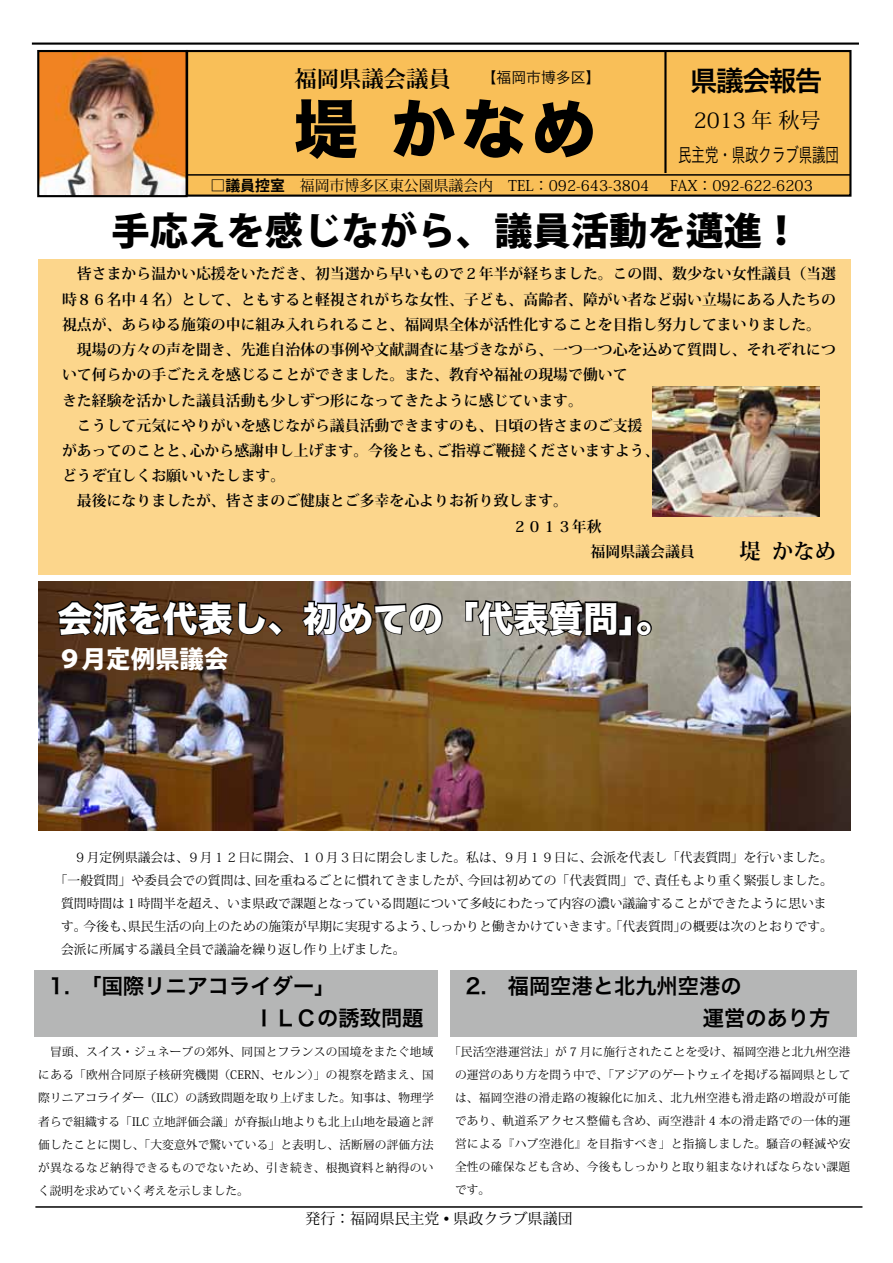
<style>
.page{position:relative;width:893px;height:1263px;background:#fff}
.page>*{position:absolute;margin:0;border:0;box-sizing:border-box;transform-origin:0 0}
.t1{font:63.75px "Hira Kaku Std N W8";color:#000}
.t2{font:800 38.25px "Koz Go Pro";color:#000}
.t3{font:35.1px "Hira Kaku Std W8";color:#fff}
.t4{font:27.6px "Hira Kaku Pro N W6";letter-spacing:-.05em;color:#000}
.t5{font:800 24.45px "Koz Go Pro";color:#fff}
.t6{font:700 22.35px "Koz Min Pro";color:#000}
.t7{font:21.3px/31.7px "Hira Kaku Pro N W6";color:#000}
.t8{font:21.3px/31.7px "Hira Kaku Pro W6";color:#000}
.t9{font:21.3px "Koz Min Pro";color:#000}
.t10{font:19.2px "Hira Kaku Pro N W3";color:#000;scale:.7 1}
.t11{font:700 14.85px "Koz Min Pro";color:#000}
.t12{font:14.85px "Koz Min Pro";color:#000}
.t13{font:14.85px "Hira Kaku Pro N W3";color:#000}
.t14{font:12.75px "Koz Min Pro";color:#000}
.t15{font:11.7px/23.1px "Koz Min Pro";letter-spacing:.025em;color:#000;text-align:justify}
.s1{font-family:"Koz Go Pro";font-weight:700}
.s2{font-size:21.3px}
</style>
<div class="page">
<div style="left:451px;top:970px;width:406px;height:67px;background:#b5b6b6"></div>
<div style="left:34px;top:970px;width:404px;height:67px;background:#b5b6b6"></div>
<div style="left:38px;top:259px;width:812px;height:315px;background:#fcd68c"></div>
<div style="left:186px;top:50px;width:665px;height:147px;background:#f9bf58;border:2px solid #000"></div>
<img style="left:38px;top:582px;width:812px;height:249px">
<img style="left:652px;top:387px;width:168px;height:130px">
<img style="left:40px;top:53px;width:145px;height:141px">
<div style="left:37px;top:50px;width:151px;height:147px;border:2px solid #000"></div>
<svg style="left:55px;top:599px;width:229px;height:39px;background:#3d2512"></svg>
<svg style="left:300px;top:600px;width:144px;height:38px;background:#655d56"></svg>
<svg style="left:464px;top:599px;width:189px;height:39px;background:#514d48"></svg>
<hr style="left:187px;top:174px;width:663px;height:2px;background:#000">
<hr style="left:664px;top:51px;width:2px;height:122px;background:#000">
<hr style="left:35px;top:1206px;width:827px;height:2px;background:#000">
<hr style="left:32px;top:43px;width:827px;height:2px;background:#000">
<h3 class="t6" style="left:294px;top:62px;width:158px">福岡県議会議員</h3>
<p class="t13" style="left:482px;top:65px;width:121px">【福岡市博多区】</p>
<h3 class="t4" style="left:690px;top:55px;width:134px">県議会報告</h3>
<h1 class="t1" style="left:294px;top:94px;width:303px">堤 かなめ</h1>
<h3 class="t9" style="left:694px;top:105px;width:129px">2013 年 秋号</h3>
<p class="t10" style="left:678px;top:138px;width:231px">民主党・県政クラブ県議団</p>
<p class="t12" style="left:210px;top:175px;width:440px"><span class="s1">□議員控室</span>　福岡市博多区東公園県議会内　TEL：092-643-3804</p>
<p class="t12" style="left:670px;top:175px;width:144px">FAX：092-622-6203</p>
<h2 class="t2" style="left:112px;top:206px;width:690px">手応えを感じながら、議員活動を邁進！</h2>
<p class="t11" style="left:62px;top:263px;width:775px">　皆さまから温かい応援をいただき、初当選から早いもので２年半が経ちました。この間、数少ない女性議員（当選</p>
<p class="t11" style="left:62px;top:288px;width:775px">時８６名中４名）として、ともすると軽視されがちな女性、子ども、高齢者、障がい者など弱い立場にある人たちの</p>
<p class="t11" style="left:62px;top:313px;width:760px">視点が、あらゆる施策の中に組み入れられること、福岡県全体が活性化することを目指し努力してまいりました。</p>
<p class="t11" style="left:62px;top:339px;width:775px">　現場の方々の声を聞き、先進自治体の事例や文献調査に基づきながら、一つ一つ心を込めて質問し、それぞれにつ</p>
<p class="t11" style="left:62px;top:364px;width:567px">いて何らかの手ごたえを感じることができました。また、教育や福祉の現場で働いて</p>
<p class="t11" style="left:62px;top:389px;width:522px">きた経験を活かした議員活動も少しずつ形になってきたように感じています。</p>
<p class="t11" style="left:62px;top:414px;width:582px">　こうして元気にやりがいを感じながら議員活動できますのも、日頃の皆さまのご支援</p>
<p class="t11" style="left:62px;top:440px;width:599px">があってのことと、心から感謝申し上げます。今後とも、ご指導ご鞭撻くださいますよう、</p>
<p class="t11" style="left:62px;top:465px;width:225px">どうぞ宜しくお願いいたします。</p>
<p class="t11" style="left:62px;top:490px;width:507px">　最後になりましたが、皆さまのご健康とご多幸を心よりお祈り致します。</p>
<p class="t11" style="left:512px;top:515px;width:91px">２０１３年秋</p>
<p class="t11" style="left:591px;top:541px;width:247px">福岡県議会議員　　　<span class="s2">堤 かなめ</span></p>
<h3 class="t3" style="left:57px;top:599px;width:615px">会派を代表し、初めての「代表質問」。</h3>
<h3 class="t5" style="left:57px;top:643px;width:173px">９月定例県議会</h3>
<p class="t14" style="left:61px;top:848px;width:773px">　９月定例県議会は、９月１２日に開会、１０月３日に閉会しました。私は、９月１９日に、会派を代表し「代表質問」を行いました。</p>
<p class="t14" style="left:55px;top:871px;width:780px">「一般質問」や委員会での質問は、回を重ねるごとに慣れてきましたが、今回は初めての「代表質問」で、責任もより重く緊張しました。</p>
<p class="t14" style="left:61px;top:894px;width:767px">質問時間は１時間半を超え、いま県政で課題となっている問題について多岐にわたって内容の濃い議論することができたように思いま</p>
<p class="t14" style="left:61px;top:918px;width:773px">す。今後も、県民生活の向上のための施策が早期に実現するよう、しっかりと働きかけていきます。「代表質問」の概要は次のとおりです。</p>
<p class="t14" style="left:61px;top:941px;width:346px">会派に所属する議員全員で議論を繰り返し作り上げました。</p>
<h3 class="t7" style="left:211px;top:970px;width:214px;text-indent:-162px">1.　「国際リニアコライダー」<br>　　ＩＬＣの誘致問題</h3>
<h3 class="t8" style="left:682px;top:969px;width:150px;text-indent:-216px">2.　福岡空港と北九州空港の<br>　運営のあり方</h3>
<p class="t15" style="left:38px;top:1040px;width:397px">　冒頭、スイス・ジュネーブの郊外、同国とフランスの国境をまたぐ地域にある「欧州合同原子核研究機関（CERN、セルン）」の視察を踏まえ、国際リニアコライダー（ILC）の誘致問題を取り上げました。知事は、物理学者らで組織する「ILC 立地評価会議」が脊振山地よりも北上山地を最適と評価したことに関し、「大変意外で驚いている」と表明し、活断層の評価方法が異なるなど納得できるものでないため、引き続き、根拠資料と納得のいく説明を求めていく考えを示しました。</p>
<p class="t15" style="left:455px;top:1039px;width:397px;text-indent:-6px">「民活空港運営法」が 7 月に施行されたことを受け、福岡空港と北九州空港の運営のあり方を問う中で、「アジアのゲートウェイを掲げる福岡県としては、福岡空港の滑走路の複線化に加え、北九州空港も滑走路の増設が可能であり、軌道系アクセス整備も含め、両空港計 4 本の滑走路での一体的運営による『ハブ空港化』を目指すべき」と指摘しました。騒音の軽減や安全性の確保なども含め、今後もしっかりと取り組まなければならない課題です。</p>
<p class="t12" style="left:305px;top:1208px;width:269px">発行：福岡県民主党 • 県政クラブ県議団</p>
</div>
